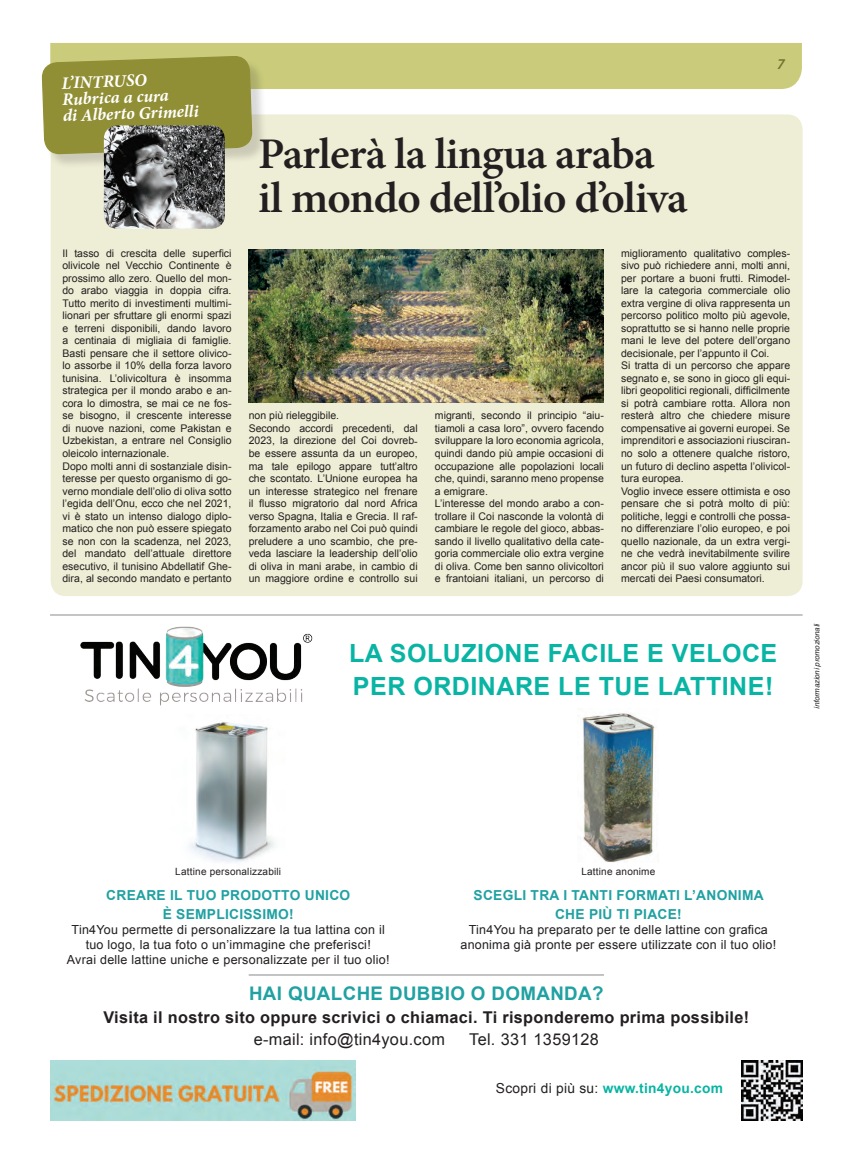
<style>
.page{position:relative;width:852px;height:1171px;background:#fff}
.page>*{position:absolute;margin:0;border:0;box-sizing:border-box;transform-origin:0 0}
.t1{font:600 43.75px/43.8px "Minion Pro";letter-spacing:-.02em;color:#231f20}
.t2{font:700 25px/32.5px "Arial";letter-spacing:.02em;color:#08b4a3}
.t3{font:700 18.75px "Arial";letter-spacing:.02em;color:#20a1a2}
.t4{font:italic 700 17.5px/16.2px "Minion Pro";color:#fff}
.t5{font:700 16.25px "Arial";letter-spacing:.02em;color:#231f20}
.t6{font:16.25px "Arial";letter-spacing:.02em;color:#231f20}
.t7{font:italic 600 15px "Myriad Pro";color:#737331}
.t8{font:700 13.75px/18.8px "Arial";letter-spacing:.02em;color:#20a1a2;text-align:center}
.t9{font:700 13.75px "Arial";letter-spacing:.02em;color:#08b4a3}
.t10{font:12.5px/15px "Arial";letter-spacing:.02em;color:#231f20;text-align:center}
.t11{font:10.5px/12.5px "Arial";color:#231f20}
.t12{font:10px "Arial";letter-spacing:.02em;color:#231f20}
.t13{font:italic 7.5px "Helvetica";color:#231f20}
.s1{font-weight:400;color:#231f20}
</style>
<div class="page">
<img style="left:741px;top:1060px;width:61px;height:60px">
<img style="left:80px;top:626px;width:233px;height:80px">
<hr style="left:50px;top:614px;width:752px;height:1px;background:#a1a3a6">
<div style="left:51px;top:114px;width:751px;height:482px;background:#eeedd5;border-radius:15px"></div>
<div style="left:44px;top:58px;width:223px;height:111px;background:#231f20;opacity:.17"></div>
<svg style="left:42px;top:43px;width:759px;height:111px"></svg>
<img style="left:104px;top:125px;width:121px;height:104px">
<img style="left:248px;top:249px;width:355px;height:154px">
<img style="left:582px;top:713px;width:73px;height:150px">
<img style="left:189px;top:722px;width:86px;height:141px">
<img style="left:51px;top:1060px;width:304px;height:60px">
<hr style="left:248px;top:974px;width:355px;height:1px;background:#86888b">
<h3 class="t4" style="left:61px;top:75px;width:137px;rotate:-2deg">L’INTRUSO<br>Rubrica a cura<br>di Alberto Grimelli</h3>
<p class="t11" style="left:62px;top:247px;width:170px">Il tasso di crescita delle superfici olivicole nel Vecchio Continente è prossimo allo zero. Quello del mon&shy;do arabo viaggia in doppia cifra.<br>Tutto merito di investimenti multimi&shy;lionari per sfruttare gli enormi spazi e terreni disponibili, dando lavoro a centinaia di migliaia di famiglie.<br>Basti pensare che il settore olivico&shy;lo assorbe il 10% della forza lavoro tunisina. L’olivicoltura è insomma strategica per il mondo arabo e an&shy;cora lo dimostra, se mai ce ne fos&shy;se bisogno, il crescente interesse di nuove nazioni, come Pakistan e Uzbekistan, a entrare nel Consiglio oleicolo internazionale.<br>Dopo molti anni di sostanziale disin&shy;teresse per questo organismo di go&shy;verno mondiale dell’olio di oliva sotto l’egida dell’Onu, ecco che nel 2021, vi è stato un intenso dialogo diplo&shy;matico che non può essere spiegato se non con la scadenza, nel 2023, del mandato dell’attuale direttore esecutivo, il tunisino Abdellatif Ghe&shy;dira, al secondo mandato e pertanto</p>
<h1 class="t1" style="left:258px;top:131px;width:431px">Parlerà la lingua araba il mondo dell’olio d’oliva</h1>
<h3 class="t7" style="left:777px;top:56px;width:9px">7</h3>
<p class="t11" style="left:248px;top:409px;width:170px">non più rieleggibile.<br>Secondo accordi precedenti, dal 2023, la direzione del Coi dovreb&shy;be essere assunta da un europeo, ma tale epilogo appare tutt’altro che scontato. L’Unione europea ha un interesse strategico nel frenare il flusso migratorio dal nord Africa verso Spagna, Italia e Grecia. Il raf&shy;forzamento arabo nel Coi può quindi preludere a uno scambio, che pre&shy;veda lasciare la leadership dell’olio di oliva in mani arabe, in cambio di un maggiore ordine e controllo sui</p>
<p class="t11" style="left:434px;top:409px;width:170px">migranti, secondo il principio “aiu&shy;tiamoli a casa loro”, ovvero facendo sviluppare la loro economia agricola, quindi dando più ampie occasioni di occupazione alle popolazioni locali che, quindi, saranno meno propense a emigrare.<br>L’interesse del mondo arabo a con&shy;trollare il Coi nasconde la volontà di cambiare le regole del gioco, abbas&shy;sando il livello qualitativo della cate&shy;goria commerciale olio extra vergine di oliva. Come ben sanno olivicoltori e frantoiani italiani, un percorso di</p>
<p class="t11" style="left:621px;top:247px;width:170px">miglioramento qualitativo comples&shy;sivo può richiedere anni, molti anni, per portare a buoni frutti. Rimodel&shy;lare la categoria commerciale olio extra vergine di oliva rappresenta un percorso politico molto più agevole, soprattutto se si hanno nelle proprie mani le leve del potere dell’organo decisionale, per l’appunto il Coi.<br>Si tratta di un percorso che appare segnato e, se sono in gioco gli equi&shy;libri geopolitici regionali, difficilmente si potrà cambiare rotta. Allora non resterà altro che chiedere misure compensative ai governi europei. Se imprenditori e associazioni riusciran&shy;no solo a ottenere qualche ristoro, un futuro di declino aspetta l’olivicol&shy;tura europea.<br>Voglio invece essere ottimista e oso pensare che si potrà molto di più: politiche, leggi e controlli che possa&shy;no differenziare l’olio europeo, e poi quello nazionale, da un extra vergi&shy;ne che vedrà inevitabilmente svilire ancor più il suo valore aggiunto sui mercati dei Paesi consumatori.</p>
<h2 class="t2" style="left:349px;top:638px;width:429px">LA SOLUZIONE FACILE E VELOCE<br>PER ORDINARE LE TUE LATTINE!</h2>
<p class="t13" style="left:810px;top:709px;width:87px;rotate:-90deg">informazioni promozionali</p>
<p class="t12" style="left:175px;top:864px;width:107px">Lattine personalizzabili</p>
<p class="t12" style="left:581px;top:864px;width:75px">Lattine anonime</p>
<h3 class="t8" style="left:473px;top:886px;width:291px">SCEGLI TRA I TANTI FORMATI L’ANONIMA<br>CHE PIÙ TI PIACE!</h3>
<p class="t10" style="left:460px;top:921px;width:317px">Tin4You ha preparato per te delle lattine con grafica anonima già pronte per essere utilizzate con il tuo olio!</p>
<h3 class="t3" style="left:249px;top:980px;width:356px">HAI QUALCHE DUBBIO O DOMANDA?</h3>
<h3 class="t5" style="left:103px;top:1005px;width:647px">Visita il nostro sito oppure scrivici o chiamaci. Ti risponderemo prima possibile!</h3>
<h3 class="t6" style="left:253px;top:1028px;width:193px">e-mail: info@tin4you.com</h3>
<h3 class="t6" style="left:469px;top:1028px;width:131px">Tel. 331 1359128</h3>
<h3 class="t8" style="left:106px;top:886px;width:245px">CREARE IL TUO PRODOTTO UNICO<br>È SEMPLICISSIMO!</h3>
<p class="t10" style="left:67px;top:921px;width:324px">Tin4You permette di personalizzare la tua lattina con il tuo logo, la tua foto o un’immagine che preferisci!<br>Avrai delle lattine uniche e personalizzate per il tuo olio!</p>
<h3 class="t9" style="left:496px;top:1078px;width:228px"><span class="s1">Scopri di più su:</span> www.tin4you.com</h3>
</div>
